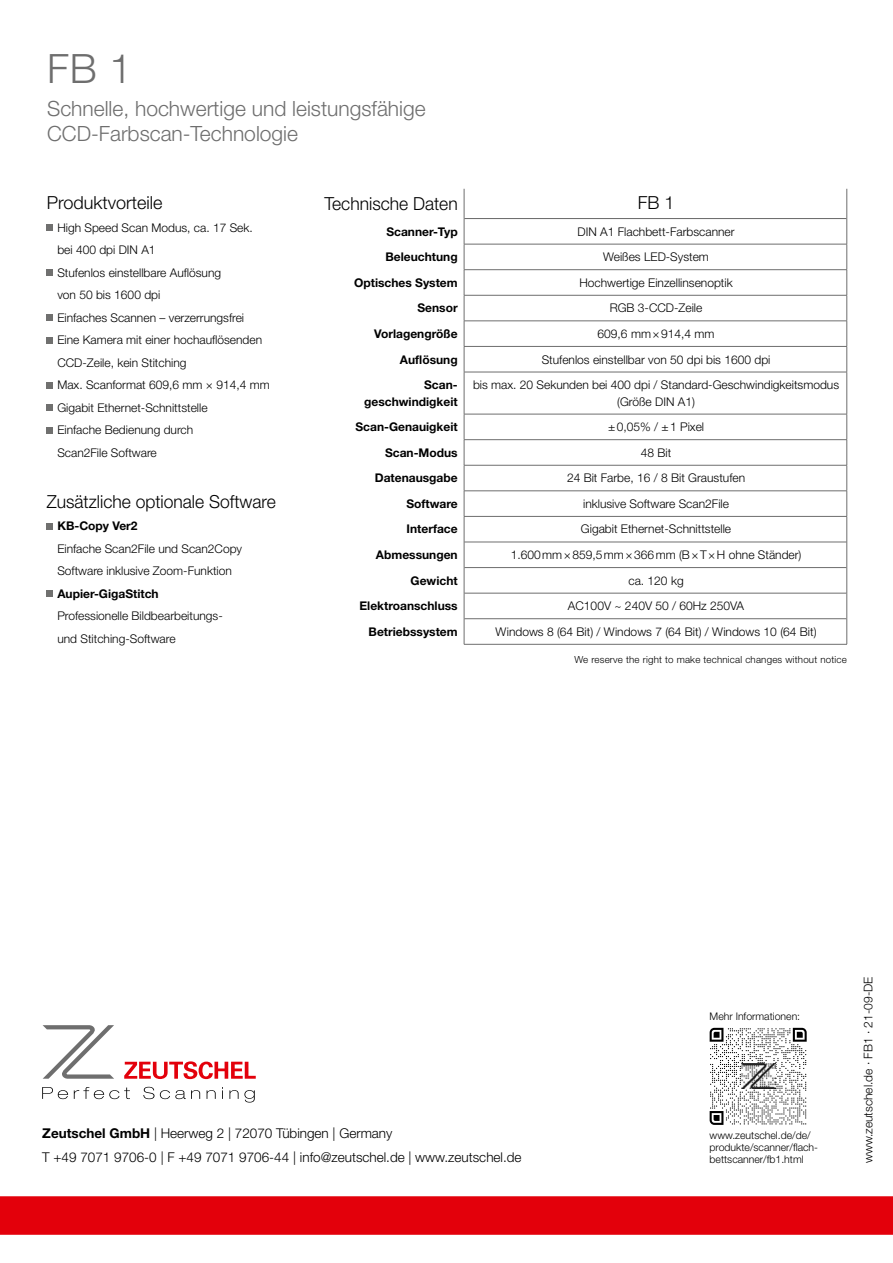
<style>
.page{position:relative;width:893px;height:1263px;background:#fff}
.page>*{position:absolute;margin:0;border:0;box-sizing:border-box;transform-origin:0 0}
.t1{font:300 40.5px "Helvetica Neue LT Pro";color:#6e6e6e}
.t2{font:300 21px/25.5px "Helvetica Neue LT Pro";color:#6e6e6e}
.t3{font:300 18px "Helvetica Neue LT Pro";color:#000}
.t4{font:300 13.5px "Helvetica Neue LT Pro";color:#000}
.t5{font:300 12px/22.5px "Helvetica Neue LT Pro";color:#000}
.t6{font:700 12px "Helvetica Neue LT Pro";color:#000}
.t7{font:300 10.5px/12px "Helvetica Neue LT Pro";color:#000}
.t8{font:300 9.75px "Helvetica Neue LT Pro";letter-spacing:.02em;color:#000}
.s1{font-weight:700}
</style>
<div class="page">
<div style="left:0;top:1196px;width:893px;height:39px;background:#e3000b"></div>
<div style="left:47px;top:224px;width:6px;height:7px;background:#70706f"></div>
<div style="left:47px;top:269px;width:6px;height:7px;background:#70706f"></div>
<div style="left:47px;top:314px;width:6px;height:7px;background:#70706f"></div>
<svg style="left:47px;top:337px;width:6px;height:6px"></svg>
<svg style="left:47px;top:382px;width:6px;height:6px"></svg>
<div style="left:47px;top:404px;width:6px;height:7px;background:#70706f"></div>
<svg style="left:47px;top:427px;width:6px;height:6px"></svg>
<svg style="left:47px;top:523px;width:6px;height:6px"></svg>
<div style="left:47px;top:590px;width:6px;height:7px;background:#70706f"></div>
<hr style="left:464px;top:372px;width:383px;height:1px;background:#6e6e6e">
<hr style="left:464px;top:414px;width:383px;height:1px;background:#6e6e6e">
<hr style="left:464px;top:465px;width:383px;height:1px;background:#6e6e6e">
<hr style="left:464px;top:491px;width:383px;height:1px;background:#6e6e6e">
<hr style="left:464px;top:516px;width:383px;height:1px;background:#6e6e6e">
<hr style="left:464px;top:218px;width:383px;height:1px;background:#6e6e6e">
<hr style="left:464px;top:244px;width:383px;height:1px;background:#6e6e6e">
<hr style="left:464px;top:346px;width:383px;height:1px;background:#6e6e6e">
<hr style="left:464px;top:439px;width:383px;height:1px;background:#6e6e6e">
<hr style="left:464px;top:542px;width:383px;height:1px;background:#6e6e6e">
<hr style="left:464px;top:567px;width:383px;height:1px;background:#6e6e6e">
<hr style="left:464px;top:644px;width:383px;height:1px;background:#6e6e6e">
<hr style="left:464px;top:372px;width:1px;height:42px;background:#6e6e6e">
<hr style="left:464px;top:189px;width:1px;height:30px;background:#6e6e6e">
<hr style="left:464px;top:269px;width:383px;height:1px;background:#6e6e6e">
<hr style="left:464px;top:295px;width:383px;height:1px;background:#6e6e6e">
<svg style="left:464px;top:219px;width:1px;height:153px"></svg>
<hr style="left:464px;top:321px;width:383px;height:1px;background:#6e6e6e">
<hr style="left:846px;top:189px;width:1px;height:30px;background:#6e6e6e">
<svg style="left:846px;top:219px;width:1px;height:153px"></svg>
<hr style="left:846px;top:372px;width:1px;height:42px;background:#6e6e6e">
<hr style="left:464px;top:593px;width:383px;height:1px;background:#6e6e6e">
<hr style="left:464px;top:618px;width:383px;height:1px;background:#6e6e6e">
<svg style="left:464px;top:414px;width:1px;height:230px"></svg>
<svg style="left:846px;top:414px;width:1px;height:230px"></svg>
<svg style="left:42px;top:1087px;width:26px;height:12px"></svg>
<svg style="left:74px;top:1087px;width:56px;height:12px"></svg>
<svg style="left:143px;top:1087px;width:11px;height:12px"></svg>
<svg style="left:160px;top:1090px;width:40px;height:9px"></svg>
<svg style="left:207px;top:1090px;width:9px;height:9px"></svg>
<svg style="left:229px;top:1090px;width:26px;height:12px"></svg>
<svg style="left:43px;top:1025px;width:71px;height:54px"></svg>
<svg style="left:124px;top:1061px;width:132px;height:18px"></svg>
<svg style="left:710px;top:1028px;width:97px;height:97px"></svg>
<img style="left:741px;top:1064px;width:34px;height:25px">
<p class="t1" style="left:47px;top:44px;width:86px">FB 1</p>
<p class="t2" style="left:47px;top:95px;width:380px">Schnelle, hochwertige und leistungsfähige<br>CCD-Farbscan-Technologie</p>
<p class="t3" style="left:47px;top:192px;width:117px">Produktvorteile</p>
<p class="t5" style="left:57px;top:216px;width:197px">High Speed Scan Modus, ca. 17 Sek. bei 400 dpi DIN A1</p>
<p class="t5" style="left:57px;top:261px;width:165px">Stufenlos einstellbare Auflösung von 50 bis 1600 dpi</p>
<p class="t5" style="left:57px;top:306px;width:188px">Einfaches Scannen – verzerrungsfrei</p>
<p class="t5" style="left:57px;top:329px;width:206px">Eine Kamera mit einer hochauflösenden<br>CCD-Zeile, kein Stitching</p>
<p class="t5" style="left:57px;top:374px;width:214px">Max. Scanformat 609,6 mm × 914,4 mm</p>
<p class="t5" style="left:57px;top:396px;width:152px">Gigabit Ethernet-Schnittstelle</p>
<p class="t5" style="left:57px;top:419px;width:137px">Einfache Bedienung durch<br>Scan2File Software</p>
<p class="t3" style="left:47px;top:491px;width:230px">Zusätzliche optionale Software</p>
<p class="t5" style="left:57px;top:515px;width:186px"><span class="s1">KB-Copy Ver2<br></span>Einfache Scan2File und Scan2Copy<br>Software inklusive Zoom-Funktion</p>
<p class="t5" style="left:57px;top:582px;width:167px"><span class="s1">Aupier-GigaStitch<br></span>Professionelle Bildbearbeitungs&shy;und Stitching-Software</p>
<p class="t3" style="left:324px;top:193px;width:135px">Technische Daten</p>
<p class="t3" style="left:638px;top:192px;width:38px">FB 1</p>
<p class="t6" style="left:386px;top:224px;width:73px">Scanner-Typ</p>
<p class="t5" style="left:578px;top:220px;width:158px">DIN A1 Flachbett-Farbscanner</p>
<p class="t6" style="left:385px;top:249px;width:74px">Beleuchtung</p>
<p class="t5" style="left:603px;top:245px;width:107px">Weißes LED-System</p>
<p class="t6" style="left:354px;top:275px;width:105px">Optisches System</p>
<p class="t5" style="left:579px;top:271px;width:155px">Hochwertige Einzellinsenoptik</p>
<p class="t6" style="left:417px;top:301px;width:42px">Sensor</p>
<p class="t5" style="left:610px;top:297px;width:94px">RGB 3-CCD-Zeile</p>
<p class="t6" style="left:374px;top:326px;width:85px">Vorlagengröße</p>
<p class="t5" style="left:598px;top:322px;width:118px">609,6 mm×914,4 mm</p>
<p class="t6" style="left:400px;top:352px;width:59px">Auflösung</p>
<p class="t5" style="left:542px;top:348px;width:230px">Stufenlos einstellbar von 50 dpi bis 1600 dpi</p>
<p class="t6" style="left:424px;top:377px;width:35px">Scan-</p>
<p class="t6" style="left:364px;top:394px;width:95px">geschwindigkeit</p>
<p class="t5" style="left:473px;top:373px;width:368px">bis max. 20 Sekunden bei 400 dpi / Standard-Geschwindigkeitsmodus</p>
<p class="t5" style="left:617px;top:390px;width:79px">(Größe DIN A1)</p>
<p class="t6" style="left:355px;top:419px;width:104px">Scan-Genauigkeit</p>
<p class="t5" style="left:608px;top:415px;width:98px">±0,05% / ±1 Pixel</p>
<p class="t6" style="left:385px;top:445px;width:74px">Scan-Modus</p>
<p class="t5" style="left:641px;top:441px;width:32px">48 Bit</p>
<p class="t6" style="left:375px;top:471px;width:84px">Datenausgabe</p>
<p class="t5" style="left:567px;top:466px;width:180px">24 Bit Farbe, 16 / 8 Bit Graustufen</p>
<p class="t6" style="left:406px;top:496px;width:53px">Software</p>
<p class="t5" style="left:583px;top:492px;width:147px">inklusive Software Scan2File</p>
<p class="t6" style="left:407px;top:522px;width:53px">Interface</p>
<p class="t5" style="left:581px;top:518px;width:152px">Gigabit Ethernet-Schnittstelle</p>
<p class="t6" style="left:376px;top:547px;width:83px">Abmessungen</p>
<p class="t5" style="left:511px;top:543px;width:292px">1.600mm×859,5mm×366mm (B×T×H ohne Ständer)</p>
<p class="t6" style="left:411px;top:573px;width:49px">Gewicht</p>
<p class="t5" style="left:628px;top:569px;width:57px">ca. 120 kg</p>
<p class="t6" style="left:359px;top:598px;width:100px">Elektroanschluss</p>
<p class="t5" style="left:568px;top:594px;width:178px">AC100V ~ 240V 50 / 60Hz 250VA</p>
<p class="t6" style="left:369px;top:624px;width:91px">Betriebssystem</p>
<p class="t5" style="left:496px;top:620px;width:322px">Windows 8 (64 Bit) / Windows 7 (64 Bit) / Windows 10 (64 Bit)</p>
<p class="t8" style="left:574px;top:653px;width:274px">We reserve the right to make technical changes without notice</p>
<p class="t4" style="left:42px;top:1125px;width:352px"><span class="s1">Zeutschel GmbH</span> | Heerweg 2 | 72070 Tübingen | Germany</p>
<p class="t4" style="left:42px;top:1149px;width:481px">T +49 7071 9706-0 | F +49 7071 9706-44 | info@zeutschel.de | www.zeutschel.de</p>
<p class="t7" style="left:710px;top:1010px;width:92px">Mehr Informationen:</p>
<p class="t7" style="left:710px;top:1129px;width:110px">www.zeutschel.de/de/ produkte/scanner/flach&shy;bettscanner/fb1.html</p>
<p class="t5" style="left:857px;top:1163px;width:188px;rotate:-90deg">www.zeutschel.de · FB1 · 21-09-DE</p>
</div>
